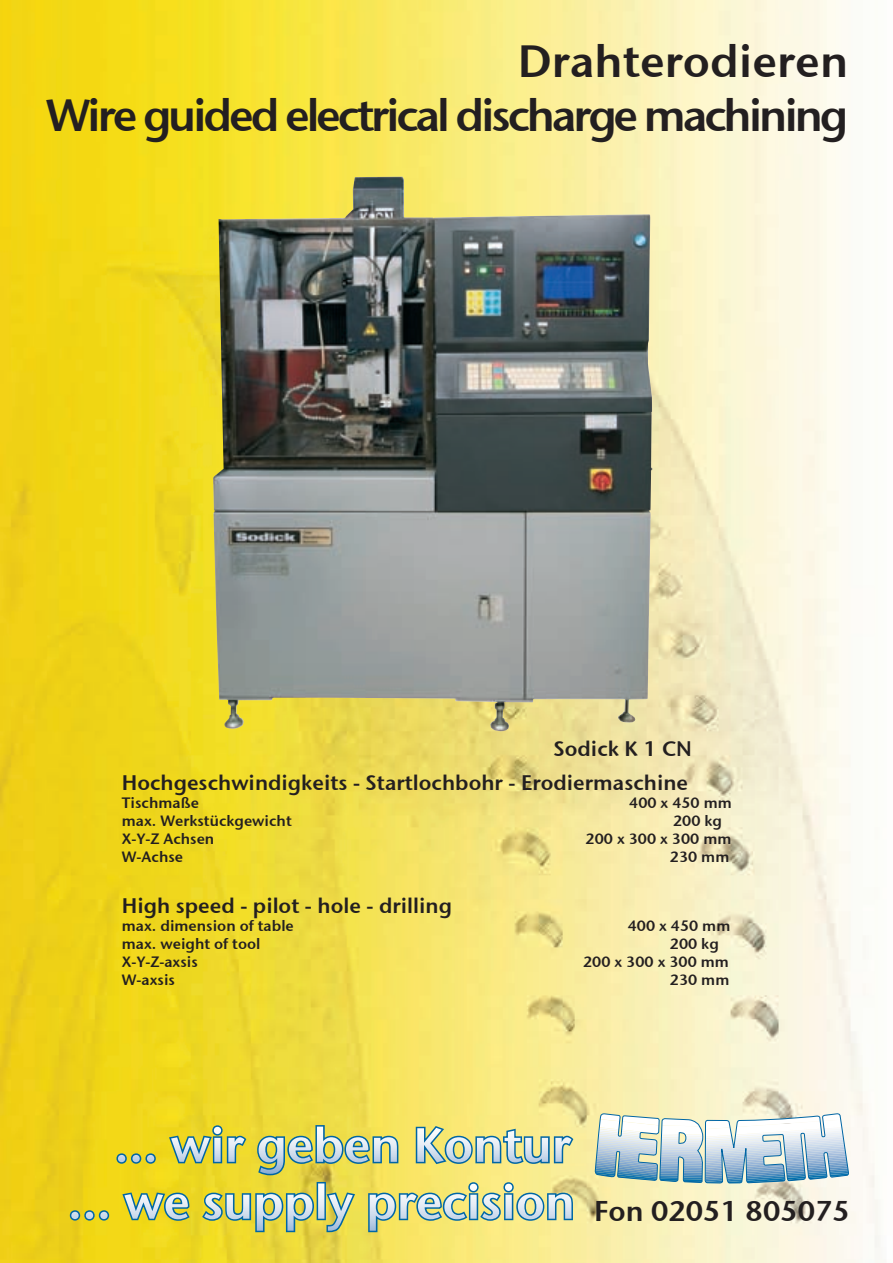
<style>
.page{position:relative;width:893px;height:1263px;background:#fff}
.page>*{position:absolute;margin:0;border:0;box-sizing:border-box;transform-origin:0 0}
.t1{font:48px/56.8px "Stone Sans Sem ITCTT Semi";color:#fff}
.t2{font:45px/54px "Stone Sans Sem ITCTT Semi";letter-spacing:-.07em;color:#231f20;text-align:right}
.t3{font:21px/34px "Stone Sans Sem ITCTT Semi";color:#231f20;text-align:right}
.t4{font:15px "Stone Sans Sem ITCTT Semi";color:#231f20}
.s1{font-size:28.5px;color:#231f20}
</style>
<div class="page">
<img style="left:0;top:0;width:884px;height:1263px">
<svg style="left:594px;top:1113px;width:255px;height:72px"></svg>
<svg style="left:67px;top:1123px;width:508px;height:111px;background:#bcc35d"></svg>
<img style="left:219px;top:177px;width:433px;height:554px">
<h2 class="t2" style="left:46px;top:34px;width:803px">Drahterodieren<br>Wire guided electrical discharge machining</h2>
<h3 class="t3" style="left:122px;top:731px;width:572px">Sodick K 1 CN<br>Hochgeschwindigkeits - Startlochbohr - Erodiermaschine</h3>
<p class="t4" style="left:122px;top:793px;width:79px">Tischmaße</p>
<p class="t4" style="left:629px;top:793px;width:104px">400 x 450 mm</p>
<p class="t4" style="left:122px;top:811px;width:171px">max. Werkstückgewicht</p>
<p class="t4" style="left:673px;top:811px;width:50px">200 kg</p>
<p class="t4" style="left:122px;top:829px;width:94px">X-Y-Z Achsen</p>
<p class="t4" style="left:586px;top:829px;width:147px">200 x 300 x 300 mm</p>
<p class="t4" style="left:122px;top:847px;width:63px">W-Achse</p>
<p class="t4" style="left:670px;top:847px;width:61px">230 mm</p>
<h3 class="t3" style="left:122px;top:888px;width:332px">High speed - pilot - hole - drilling</h3>
<p class="t4" style="left:122px;top:916px;width:173px">max. dimension of table</p>
<p class="t4" style="left:628px;top:916px;width:104px">400 x 450 mm</p>
<p class="t4" style="left:122px;top:934px;width:140px">max. weight of tool</p>
<p class="t4" style="left:670px;top:934px;width:50px">200 kg</p>
<p class="t4" style="left:122px;top:952px;width:77px">X-Y-Z-axsis</p>
<p class="t4" style="left:583px;top:952px;width:147px">200 x 300 x 300 mm</p>
<p class="t4" style="left:122px;top:970px;width:55px">W-axsis</p>
<p class="t4" style="left:670px;top:970px;width:61px">230 mm</p>
<h1 class="t1" style="left:68px;top:1116px;width:784px;text-indent:47px">... wir geben Kontur<br>... we supply precision <span class="s1">Fon 02051 805075</span></h1>
</div>
